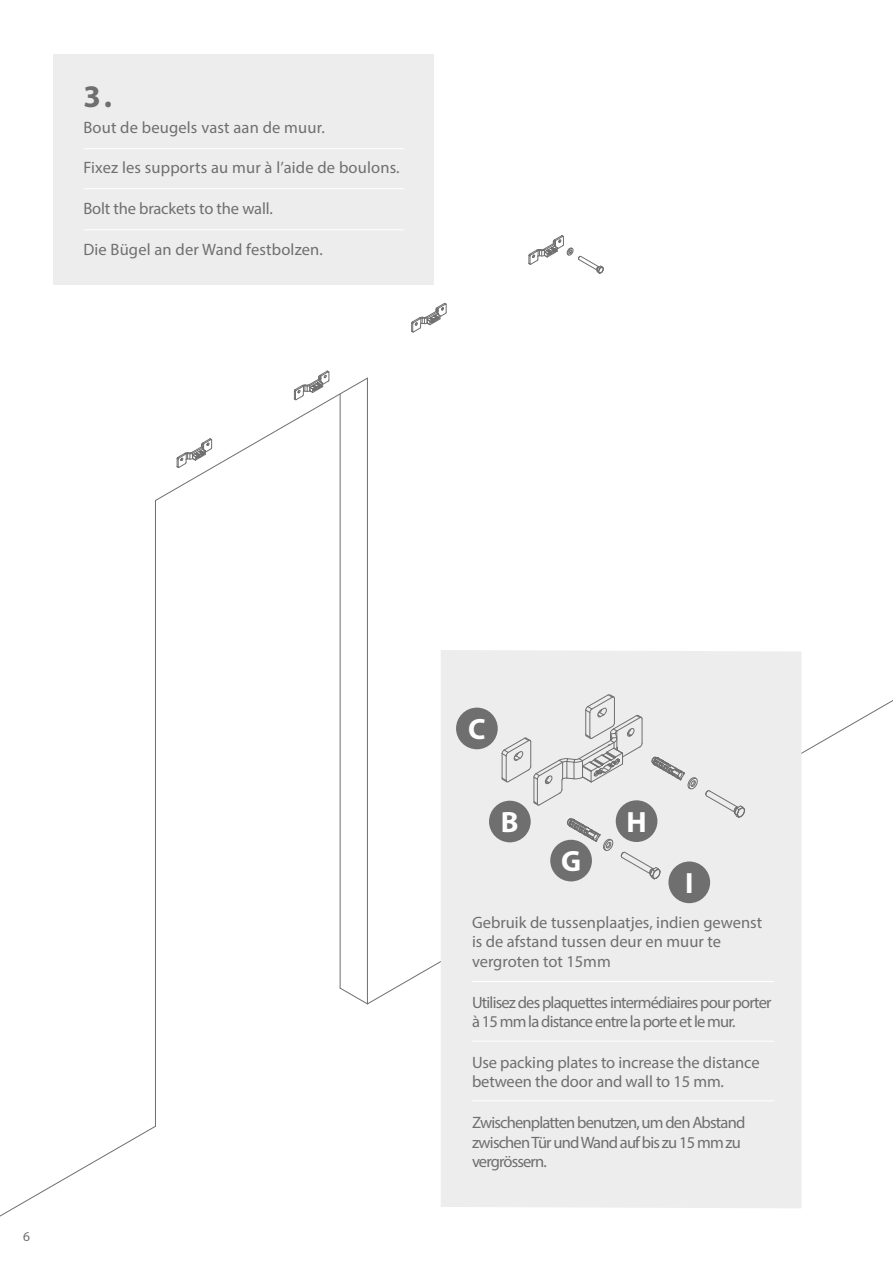
<style>
.page{position:relative;width:893px;height:1263px;background:#fff}
.page>*{position:absolute;margin:0;border:0;box-sizing:border-box;transform-origin:0 0}
.t1{font:700 31.5px "Myriad Pro";color:#706f6f}
.t2{font:700 29.4px "Myriad Pro";color:#fff}
.t3{font:16.5px/19.5px "Myriad Pro";letter-spacing:-.01em;color:#706f6f}
.t4{font:16.5px/19.5px "Myriad Pro";letter-spacing:-.05em;color:#706f6f}
.t5{font:16.5px "Myriad Pro";letter-spacing:.01em;color:#706f6f}
.t6{font:13.5px "Myriad Pro";color:#706f6f}
</style>
<div class="page">
<svg style="left:339px;top:987px;width:29px;height:18px"></svg>
<svg style="left:0;top:1126px;width:156px;height:91px"></svg>
<hr style="left:155px;top:500px;width:1px;height:626px;background:#706f6f">
<hr style="left:367px;top:378px;width:1px;height:626px;background:#706f6f">
<hr style="left:340px;top:394px;width:1px;height:594px;background:#706f6f">
<svg style="left:528px;top:235px;width:76px;height:39px"></svg>
<svg style="left:411px;top:303px;width:36px;height:30px"></svg>
<svg style="left:155px;top:370px;width:213px;height:131px"></svg>
<div style="left:441px;top:650px;width:360px;height:558px;background:#ededed"></div>
<svg style="left:620px;top:851px;width:41px;height:29px"></svg>
<svg style="left:705px;top:790px;width:41px;height:28px"></svg>
<svg style="left:501px;top:694px;width:142px;height:112px;background:#e1e1e1"></svg>
<svg style="left:567px;top:818px;width:47px;height:33px"></svg>
<svg style="left:651px;top:756px;width:48px;height:34px;background:#d3d3d3"></svg>
<div style="left:54px;top:54px;width:380px;height:231px;background:#ededed"></div>
<hr style="left:83px;top:148px;width:321px;height:1px;background:#fff">
<hr style="left:83px;top:188px;width:321px;height:1px;background:#fff">
<hr style="left:83px;top:229px;width:321px;height:1px;background:#fff">
<hr style="left:472px;top:981px;width:302px;height:1px;background:#fff">
<hr style="left:472px;top:1041px;width:302px;height:1px;background:#fff">
<hr style="left:472px;top:1100px;width:302px;height:1px;background:#fff">
<div style="left:456px;top:708px;width:42px;height:41px;background:#706f6f;border-radius:50%"></div>
<div style="left:489px;top:801px;width:42px;height:41px;background:#706f6f;border-radius:50%"></div>
<div style="left:550px;top:840px;width:42px;height:41px;background:#706f6f;border-radius:50%"></div>
<div style="left:616px;top:800px;width:41px;height:42px;background:#706f6f;border-radius:50%"></div>
<div style="left:668px;top:861px;width:42px;height:42px;background:#706f6f;border-radius:50%"></div>
<h1 class="t1" style="left:83px;top:76px;width:30px">3.</h1>
<p class="t5" style="left:83px;top:117px;width:243px">Bout de beugels vast aan de muur.</p>
<p class="t5" style="left:83px;top:158px;width:318px">Fixez les supports au mur à l’aide de boulons.</p>
<p class="t3" style="left:83px;top:199px;width:191px">Bolt the brackets to the wall.</p>
<p class="t5" style="left:83px;top:239px;width:241px">Die Bügel an der Wand festbolzen.</p>
<p class="t6" style="left:23px;top:1228px;width:8px">6</p>
<h2 class="t2" style="left:468px;top:710px;width:19px">C</h2>
<h2 class="t2" style="left:501px;top:803px;width:19px">B</h2>
<h2 class="t2" style="left:561px;top:842px;width:22px">G</h2>
<h2 class="t2" style="left:626px;top:802px;width:22px">H</h2>
<h2 class="t2" style="left:685px;top:864px;width:10px">I</h2>
<p class="t3" style="left:472px;top:912px;width:292px">Gebruik de tussenplaatjes, indien gewenst is de afstand tussen deur en muur te vergroten tot 15mm</p>
<p class="t4" style="left:472px;top:992px;width:301px">Utilisez des plaquettes intermédiaires pour porter à 15 mm la distance entre la porte et le mur.</p>
<p class="t3" style="left:472px;top:1052px;width:289px">Use packing plates to increase the distance between the door and wall to 15 mm.</p>
<p class="t4" style="left:472px;top:1112px;width:275px">Zwischenplatten benutzen, um den Abstand zwischen Tür und Wand auf bis zu 15 mm zu vergrössern.</p>
</div>
